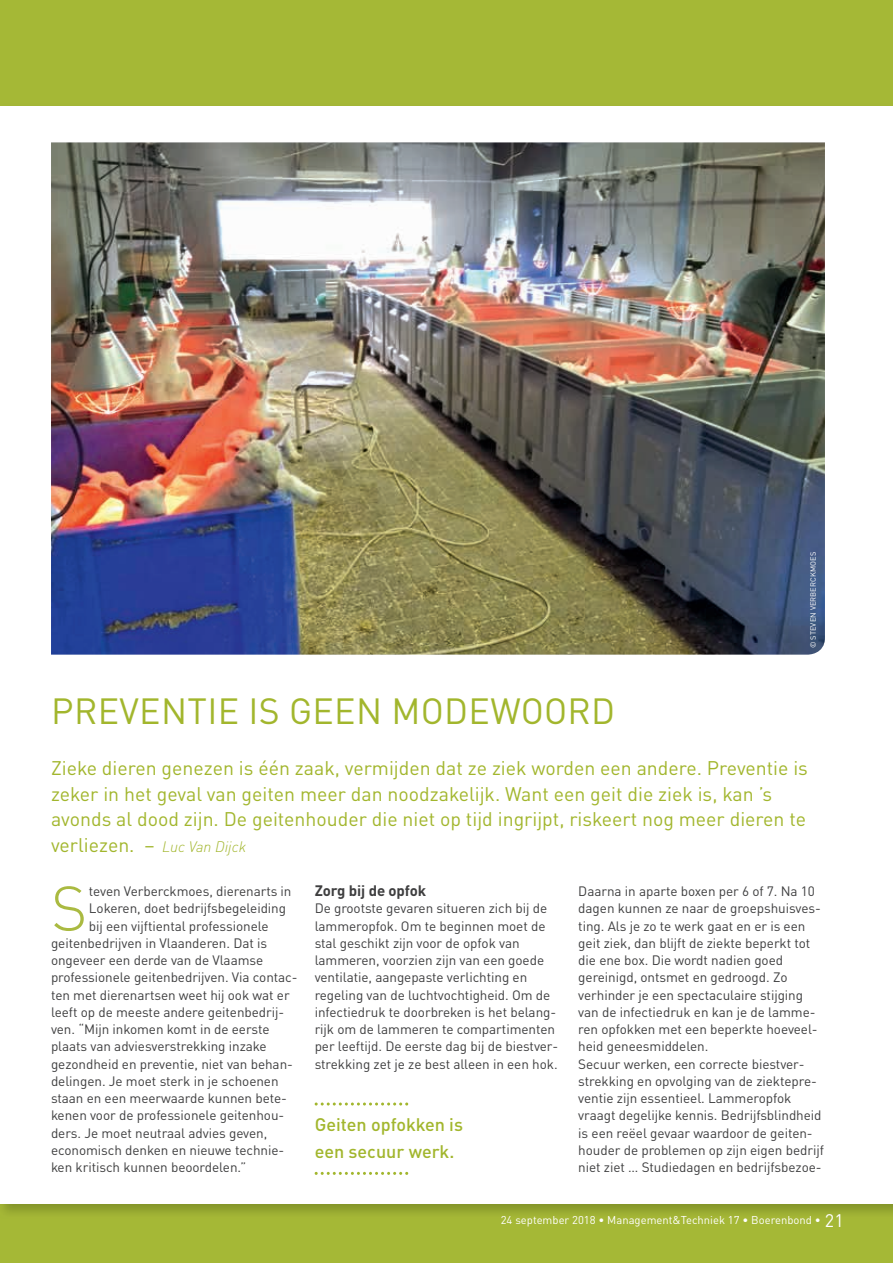
<style>
.page{position:relative;width:893px;height:1263px;background:#a5b836}
.page>*{position:absolute;margin:0;border:0;box-sizing:border-box;transform-origin:0 0}
.t1{font:300 61.95px "DINOT";color:#aaba41}
.t2{font:36px "DINOT";letter-spacing:.01em;color:#a2b62d}
.t3{font:19.5px/25.5px "DINOT";color:#a2b62d}
.t4{font:500 18px/27px "DINOT";color:#a2b62d}
.t5{font:700 15px "DINOT";letter-spacing:-.005em;color:#3e3e3f}
.t6{font:13.5px/17.2px "DINOT";letter-spacing:-.005em;color:#3e3e3f}
.t7{font:11.25px "DINOT";color:#fff}
.t8{font:7.5px "DINOT";letter-spacing:.01em;color:#fff}
.s1{font-weight:300;font-style:italic;font-size:15px}
.s2{font-size:18px;color:#416449}
</style>
<div class="page">
<img style="left:0;top:1203px;width:737px;height:10px">
<div style="left:0;top:106px;width:893px;height:1097px;background:#fff"></div>
<img style="left:51px;top:142px;width:774px;height:513px">
<svg style="left:315px;top:1102px;width:93px;height:3px"></svg>
<svg style="left:315px;top:1172px;width:93px;height:3px"></svg>
<p class="t8" style="left:808px;top:648px;width:98px;rotate:-90deg">© STEVEN VERBERCKMOES</p>
<h2 class="t2" style="left:51px;top:688px;width:565px">PREVENTIE IS GEEN MODEWOORD</h2>
<p class="t3" style="left:51px;top:755px;width:758px">Zieke dieren genezen is één zaak, vermijden dat ze ziek worden een andere. Preventie is zeker in het geval van geiten meer dan noodzakelijk. Want een geit die ziek is, kan ’s avonds al dood zijn. De geitenhouder die niet op tijd ingrijpt, riskeert nog meer dieren te verliezen. – <span class="s1">Luc Van Dijck</span></p>
<h1 class="t1" style="left:51px;top:870px;width:38px">S</h1>
<p class="t6" style="left:89px;top:882px;width:204px">teven Verberckmoes, dierenarts in</p>
<p class="t5" style="left:315px;top:881px;width:113px">Zorg bij de opfok</p>
<p class="t6" style="left:315px;top:900px;width:245px">De grootste gevaren situeren zich bij de lammeropfok. Om te beginnen moet de stal geschikt zijn voor de opfok van lammeren, voorzien zijn van een goede ventilatie, aangepaste verlichting en regeling van de luchtvochtigheid. Om de infectiedruk te doorbreken is het belang&shy;rijk om de lammeren te compartimenten per leeftijd. De eerste dag bij de biestver&shy;strekking zet je ze best alleen in een hok.</p>
<p class="t6" style="left:578px;top:882px;width:247px">Daarna in aparte boxen per 6 of 7. Na 10 dagen kunnen ze naar de groepshuisves&shy;ting. Als je zo te werk gaat en er is een geit ziek, dan blijft de ziekte beperkt tot die ene box. Die wordt nadien goed gereinigd, ontsmet en gedroogd. Zo verhinder je een spectaculaire stijging van de infectiedruk en kan je de lamme&shy;ren opfokken met een beperkte hoeveel&shy;heid geneesmiddelen.<br>Secuur werken, een correcte biestver&shy;strekking en opvolging van de ziektepre&shy;ventie zijn essentieel. Lammeropfok vraagt degelijke kennis. Bedrijfsblindheid is een reëel gevaar waardoor de geiten&shy;houder de problemen op zijn eigen bedrijf niet ziet … Studiedagen en bedrijfsbezoe-</p>
<p class="t6" style="left:89px;top:900px;width:199px">Lokeren, doet bedrijfsbegeleiding</p>
<p class="t6" style="left:89px;top:917px;width:181px">bij een vijftiental professionele</p>
<p class="t6" style="left:51px;top:934px;width:218px">geitenbedrijven in Vlaanderen. Dat is</p>
<p class="t6" style="left:51px;top:951px;width:214px">ongeveer een derde van de Vlaamse</p>
<p class="t6" style="left:51px;top:969px;width:248px">professionele geitenbedrijven. Via contac-</p>
<p class="t6" style="left:51px;top:986px;width:240px">ten met dierenartsen weet hij ook wat er</p>
<p class="t6" style="left:51px;top:1003px;width:235px">leeft op de meeste andere geitenbedrij-</p>
<p class="t6" style="left:51px;top:1020px;width:220px">ven. “Mijn inkomen komt in de eerste</p>
<p class="t6" style="left:51px;top:1038px;width:217px">plaats van adviesverstrekking inzake</p>
<p class="t6" style="left:51px;top:1055px;width:243px">gezondheid en preventie, niet van behan-</p>
<p class="t6" style="left:51px;top:1072px;width:229px">delingen. Je moet sterk in je schoenen</p>
<p class="t6" style="left:51px;top:1089px;width:237px">staan en een meerwaarde kunnen bete-</p>
<p class="t6" style="left:51px;top:1107px;width:235px">kenen voor de professionele geitenhou-</p>
<p class="t6" style="left:51px;top:1124px;width:218px">ders. Je moet neutraal advies geven,</p>
<p class="t6" style="left:51px;top:1141px;width:235px">economisch denken en nieuwe technie-</p>
<p class="t6" style="left:51px;top:1158px;width:197px">ken kritisch kunnen beoordelen.”</p>
<h3 class="t4" style="left:315px;top:1110px;width:150px">Geiten opfokken is een secuur werk.</h3>
<p class="t7" style="left:501px;top:1213px;width:344px">24 september 2018 • Management&amp;Techniek 17 • Boerenbond • <span class="s2">21</span></p>
</div>
